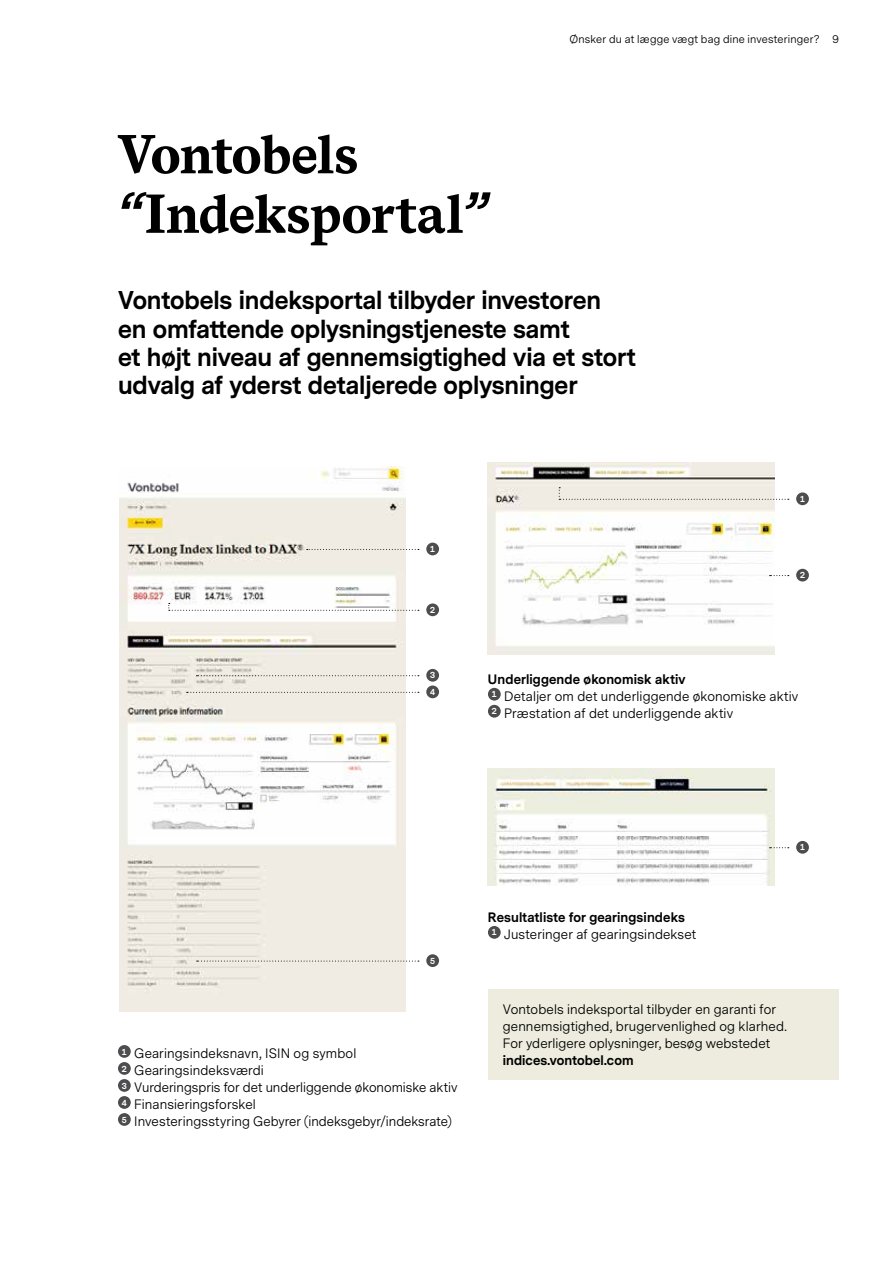
<style>
.page{position:relative;width:893px;height:1263px;background:#fff}
.page>*{position:absolute;margin:0;border:0;box-sizing:border-box;transform-origin:0 0}
.t1{font:700 51px/59.6px "Vontobel Serif";letter-spacing:-.015em;color:#000}
.t2{font:700 24px/28.3px "Vontobel Sans";letter-spacing:-.005em;color:#000}
.t3{font:12.75px/17px "Vontobel Sans";letter-spacing:.01em;color:#000}
.t4{font:700 12.75px/17px "Vontobel Sans";letter-spacing:.01em;color:#000}
.t5{font:10.5px "Vontobel Sans";letter-spacing:.02em;color:#000}
.t6{font:700 8.25px/16.6px "Vontobel Sans";color:#fff}
.s1{font-family:"Vontobel Sans";font-style:italic}
.s2{font-weight:700}
.s3{font-weight:400}
</style>
<div class="page">
<div style="left:118px;top:1045px;width:13px;height:13px;background:#4d4d4f;border-radius:50%"></div>
<div style="left:118px;top:1062px;width:13px;height:13px;background:#4d4d4f;border-radius:50%"></div>
<div style="left:118px;top:1079px;width:13px;height:13px;background:#4d4d4f;border-radius:50%"></div>
<div style="left:118px;top:1096px;width:13px;height:13px;background:#4d4d4f;border-radius:50%"></div>
<div style="left:118px;top:1113px;width:13px;height:13px;background:#4d4d4f;border-radius:50%"></div>
<div style="left:488px;top:688px;width:13px;height:13px;background:#4d4d4f;border-radius:50%"></div>
<div style="left:488px;top:705px;width:13px;height:13px;background:#4d4d4f;border-radius:50%"></div>
<div style="left:488px;top:926px;width:13px;height:13px;background:#4d4d4f;border-radius:50%"></div>
<img style="left:119px;top:466px;width:286px;height:545px">
<img style="left:488px;top:462px;width:287px;height:192px">
<img style="left:488px;top:769px;width:287px;height:116px">
<div style="left:488px;top:990px;width:351px;height:90px;background:#edecdf"></div>
<svg style="left:307px;top:549px;width:112px;height:1px"></svg>
<svg style="left:770px;top:575px;width:19px;height:1px"></svg>
<svg style="left:770px;top:847px;width:19px;height:1px"></svg>
<svg style="left:559px;top:487px;width:230px;height:13px;background:#ebe7df"></svg>
<svg style="left:168px;top:603px;width:251px;height:8px"></svg>
<svg style="left:196px;top:675px;width:223px;height:1px"></svg>
<svg style="left:187px;top:692px;width:232px;height:1px"></svg>
<svg style="left:197px;top:961px;width:222px;height:1px"></svg>
<div style="left:426px;top:543px;width:13px;height:12px;background:#4d4d4f;border-radius:50%"></div>
<div style="left:796px;top:569px;width:13px;height:12px;background:#4d4d4f;border-radius:50%"></div>
<div style="left:796px;top:841px;width:13px;height:13px;background:#4d4d4f;border-radius:50%"></div>
<div style="left:796px;top:492px;width:13px;height:13px;background:#4d4d4f;border-radius:50%"></div>
<div style="left:426px;top:603px;width:13px;height:13px;background:#4d4d4f;border-radius:50%"></div>
<div style="left:426px;top:669px;width:13px;height:13px;background:#4d4d4f;border-radius:50%"></div>
<div style="left:426px;top:685px;width:13px;height:13px;background:#4d4d4f;border-radius:50%"></div>
<div style="left:426px;top:954px;width:13px;height:13px;background:#4d4d4f;border-radius:50%"></div>
<h1 class="t1" style="left:118px;top:127px;width:369px">Vontobels <span class="s1">“</span>Indeksportal<span class="s1">”</span></h1>
<p class="t5" style="left:569px;top:32px;width:271px">Ønsker du at lægge vægt bag dine investeringer? 9</p>
<h2 class="t2" style="left:118px;top:287px;width:519px">Vontobels indeksportal tilbyder investoren<br>en omfattende oplysningstjeneste samt<br>et højt niveau af gennemsigtighed via et stort udvalg af yderst detaljerede oplysninger</h2>
<p class="t6" style="left:430px;top:541px;width:6px">1</p>
<p class="t6" style="left:430px;top:602px;width:6px">2</p>
<p class="t6" style="left:800px;top:491px;width:6px">1</p>
<p class="t6" style="left:800px;top:567px;width:6px">2</p>
<p class="t6" style="left:430px;top:667px;width:6px">3<br>4</p>
<p class="t3" style="left:492px;top:671px;width:308px;text-indent:-4px"><span class="s2">Underliggende økonomisk aktiv<br></span><sup>1</sup> Detaljer om det underliggende økonomiske aktiv<br><sup>2</sup> Præstation af det underliggende aktiv</p>
<p class="t6" style="left:430px;top:952px;width:6px">5</p>
<p class="t3" style="left:122px;top:1045px;width:337px"><sup>1</sup> Gearingsindeksnavn, ISIN og symbol<br><sup>2</sup> Gearingsindeksværdi<br><sup>3</sup> Vurderingspris for det underliggende økonomiske aktiv <sup>4</sup> Finansieringsforskel<br><sup>5</sup> Investeringsstyring Gebyrer (indeksgebyr/indeksrate)</p>
<p class="t4" style="left:492px;top:909px;width:206px;text-indent:-4px">Resultatliste for gearingsindeks<br><sup>1</sup> <span class="s3">Justeringer af gearingsindekset</span></p>
<p class="t6" style="left:800px;top:839px;width:6px">1</p>
<p class="t3" style="left:503px;top:1001px;width:285px">Vontobels indeksportal tilbyder en garanti for gennemsigtighed, brugervenlighed og klarhed.<br>For yderligere oplysninger, besøg webstedet</p>
<p class="t4" style="left:503px;top:1052px;width:132px">indices.vontobel.com</p>
</div>
